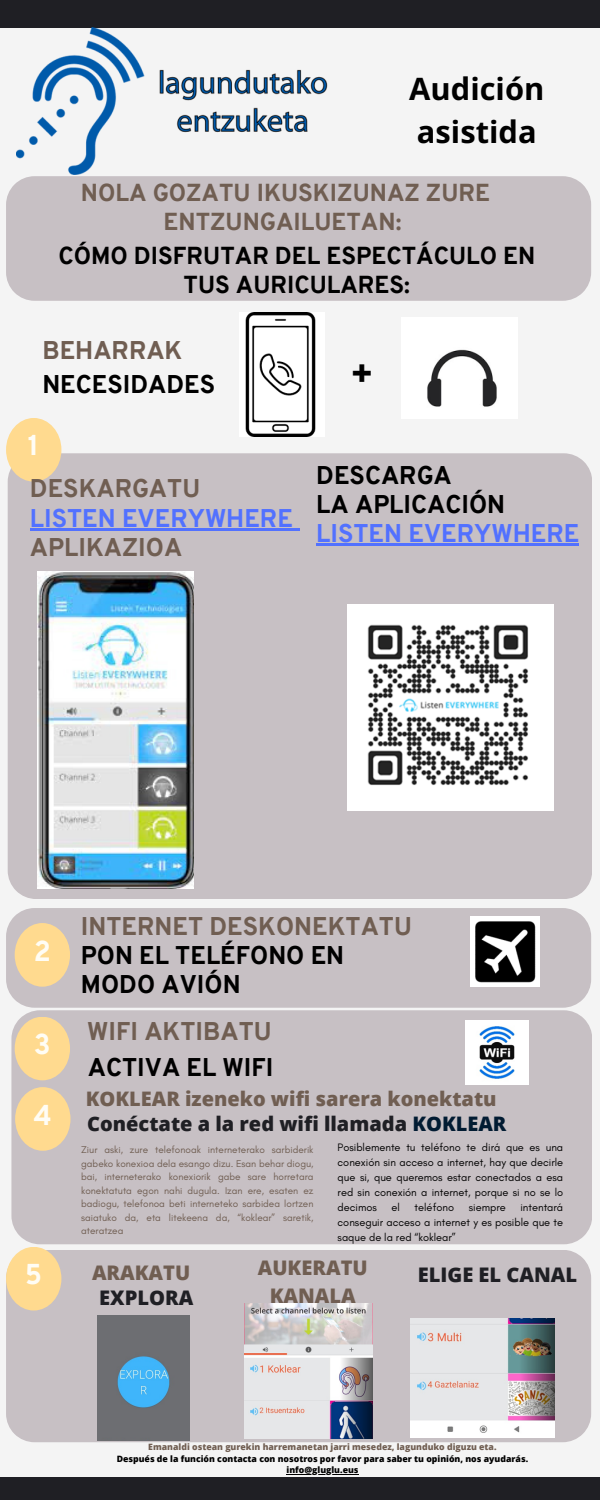
<style>
.page{position:relative;width:600px;height:1500px;background:#f4f4f4}
.page>*{position:absolute;margin:0;border:0;box-sizing:border-box;transform-origin:0 0}
.t1{font:800 36px "Open Sans";color:#000}
.t2{font:700 30.9px/43.2px "Open Sans";color:#000}
.t3{font:800 28px "Overpass";color:#fffdf5}
.t4{font:800 25px/29.2px "Overpass";color:#000}
.t5{font:800 25px "Overpass";color:#705e52}
.t6{font:800 25px "Overpass";color:#5271ff}
.t7{font:800 23.9px/28.5px "Overpass";color:#000;text-align:center}
.t8{font:800 23.9px/28.5px "Overpass";color:#705e52;text-align:center}
.t9{font:800 20.1px/27.8px "Open Sans";color:#705e52;text-align:center}
.t10{font:800 20.1px "Open Sans";color:#1f1f24}
.t11{font:800 20px "Open Sans";color:#705e52}
.t12{font:800 20px "Open Sans";color:#1f1f24}
.t13{font:11px/15px "Glacial Indifference";color:#000;text-align:justify}
.t14{font:10px/13.5px "Glacial Indifference";color:#705e52;text-align:justify}
.t15{font:800 8.7px "Open Sans";color:#000}
.t16{font:800 8.7px "Open Sans";color:#705e52}
.s1{color:#011b32}
</style>
<div class="page">
<div style="left:0;top:0;width:600px;height:27px;background:#1f1f24"></div>
<div style="left:6px;top:176px;width:585px;height:125px;background:#c7c0c4"></div>
<div style="left:8px;top:453px;width:584px;height:446px;background:#c7c0c4"></div>
<div style="left:6px;top:908px;width:585px;height:100px;background:#c7c0c4"></div>
<div style="left:6px;top:418px;width:55px;height:64px;background:#ffda8f;border-radius:50%"></div>
<div style="left:15px;top:923px;width:55px;height:64px;background:#ffda8f;border-radius:50%"></div>
<div style="left:0;top:1477px;width:600px;height:23px;background:#1f1f24"></div>
<img style="left:17px;top:27px;width:311px;height:147px">
<img style="left:240px;top:313px;width:84px;height:123px">
<img style="left:401px;top:318px;width:117px;height:100px">
<img style="left:37px;top:572px;width:157px;height:317px">
<img style="left:347px;top:604px;width:207px;height:207px">
<img style="left:470px;top:916px;width:70px;height:71px">
<div style="left:11px;top:1010px;width:581px;height:234px;background:#c7c0c4"></div>
<div style="left:15px;top:1017px;width:55px;height:63px;background:#ffda8f;border-radius:50%"></div>
<img style="left:465px;top:1021px;width:64px;height:63px">
<div style="left:15px;top:1087px;width:56px;height:64px;background:#ffda8f;border-radius:50%"></div>
<div style="left:6px;top:1250px;width:585px;height:192px;background:#c7c0c4"></div>
<img style="left:411px;top:1319px;width:144px;height:118px">
<img style="left:245px;top:1304px;width:127px;height:135px">
<div style="left:6px;top:1247px;width:55px;height:64px;background:#ffda8f;border-radius:50%"></div>
<img style="left:98px;top:1316px;width:91px;height:124px">
<hr style="left:30px;top:528px;width:263px;height:2px;background:#5271ff">
<svg style="left:293px;top:528px;width:6px;height:2px"></svg>
<hr style="left:316px;top:544px;width:263px;height:2px;background:#5271ff">
<hr style="left:287px;top:1474px;width:72px;height:1px;background:#000">
<p class="t2" style="left:409px;top:67px;width:137px">Audición asistida</p>
<p class="t8" style="left:81px;top:181px;width:411px">NOLA GOZATU IKUSKIZUNAZ ZURE<br>ENTZUNGAILUETAN:</p>
<p class="t7" style="left:58px;top:244px;width:478px">CÓMO DISFRUTAR DEL ESPECTÁCULO EN<br>TUS AURICULARES:</p>
<p class="t5" style="left:42px;top:340px;width:142px">BEHARRAK</p>
<p class="t4" style="left:42px;top:372px;width:174px">NECESIDADES</p>
<p class="t3" style="left:28px;top:434px;width:13px">1</p>
<p class="t5" style="left:30px;top:479px;width:172px">DESKARGATU</p>
<p class="t6" style="left:30px;top:508px;width:264px">LISTEN EVERYWHERE</p>
<p class="t5" style="left:30px;top:537px;width:154px">APLIKAZIOA</p>
<p class="t1" style="left:352px;top:348px;width:22px">+</p>
<p class="t4" style="left:316px;top:463px;width:137px">DESCARGA</p>
<p class="t4" style="left:316px;top:492px;width:190px">LA APLICACIÓN</p>
<p class="t6" style="left:316px;top:523px;width:264px">LISTEN EVERYWHERE</p>
<p class="t3" style="left:34px;top:940px;width:19px">2</p>
<p class="t3" style="left:34px;top:1033px;width:18px">3</p>
<p class="t3" style="left:34px;top:1104px;width:20px">4</p>
<p class="t3" style="left:25px;top:1263px;width:18px">5</p>
<p class="t5" style="left:81px;top:916px;width:333px">INTERNET DESKONEKTATU</p>
<p class="t4" style="left:81px;top:943px;width:265px">PON EL TELÉFONO EN<br>MODO AVIÓN</p>
<p class="t5" style="left:87px;top:1021px;width:186px">WIFI AKTIBATU</p>
<p class="t4" style="left:88px;top:1055px;width:187px">ACTIVA EL WIFI</p>
<p class="t11" style="left:86px;top:1084px;width:412px">KOKLEAR izeneko wifi sarera konektatu</p>
<p class="t12" style="left:87px;top:1109px;width:421px">Conéctate a la red wifi llamada <span class="s1">KOKLEAR</span></p>
<p class="t14" style="left:81px;top:1143px;width:234px">Ziur aski, zure telefonoak interneterako sarbiderik gabeko konexioa dela esango dizu. Esan behar diogu, bai, interneterako konexiorik gabe sare horretara konektatuta egon nahi dugula. Izan ere, esaten ez badiogu, telefonoa beti interneteko sarbidea lortzen saiatuko da, eta litekeena da, “koklear” saretik, ateratzea</p>
<p class="t13" style="left:338px;top:1139px;width:227px">Posiblemente tu teléfono te dirá que es una conexión sin acceso a internet, hay que decirle que si, que queremos estar conectados a esa red sin conexión a internet, porque si no se lo decimos</p>
<p class="t13" style="left:392px;top:1199px;width:10px">el</p>
<p class="t13" style="left:415px;top:1199px;width:41px">teléfono</p>
<p class="t13" style="left:469px;top:1199px;width:38px">siempre</p>
<p class="t13" style="left:338px;top:1199px;width:227px;text-indent:183px">intentará conseguir acceso a internet y es posible que te saque de la red “koklear”</p>
<p class="t9" style="left:258px;top:1253px;width:111px">AUKERATU<br>KANALA</p>
<p class="t9" style="left:92px;top:1259px;width:100px">ARAKATU</p>
<p class="t10" style="left:418px;top:1260px;width:161px">ELIGE EL CANAL</p>
<p class="t10" style="left:99px;top:1284px;width:96px">EXPLORA</p>
<p class="t16" style="left:148px;top:1441px;width:350px">Emanaldi ostean gurekin harremanetan jarri mesedez, lagunduko diguzu eta.</p>
<p class="t15" style="left:117px;top:1452px;width:413px">Después de la función contacta con nosotros por favor para saber tu opinión, nos ayudarás.</p>
<p class="t15" style="left:287px;top:1464px;width:74px">info@gluglu.eus</p>
</div>
